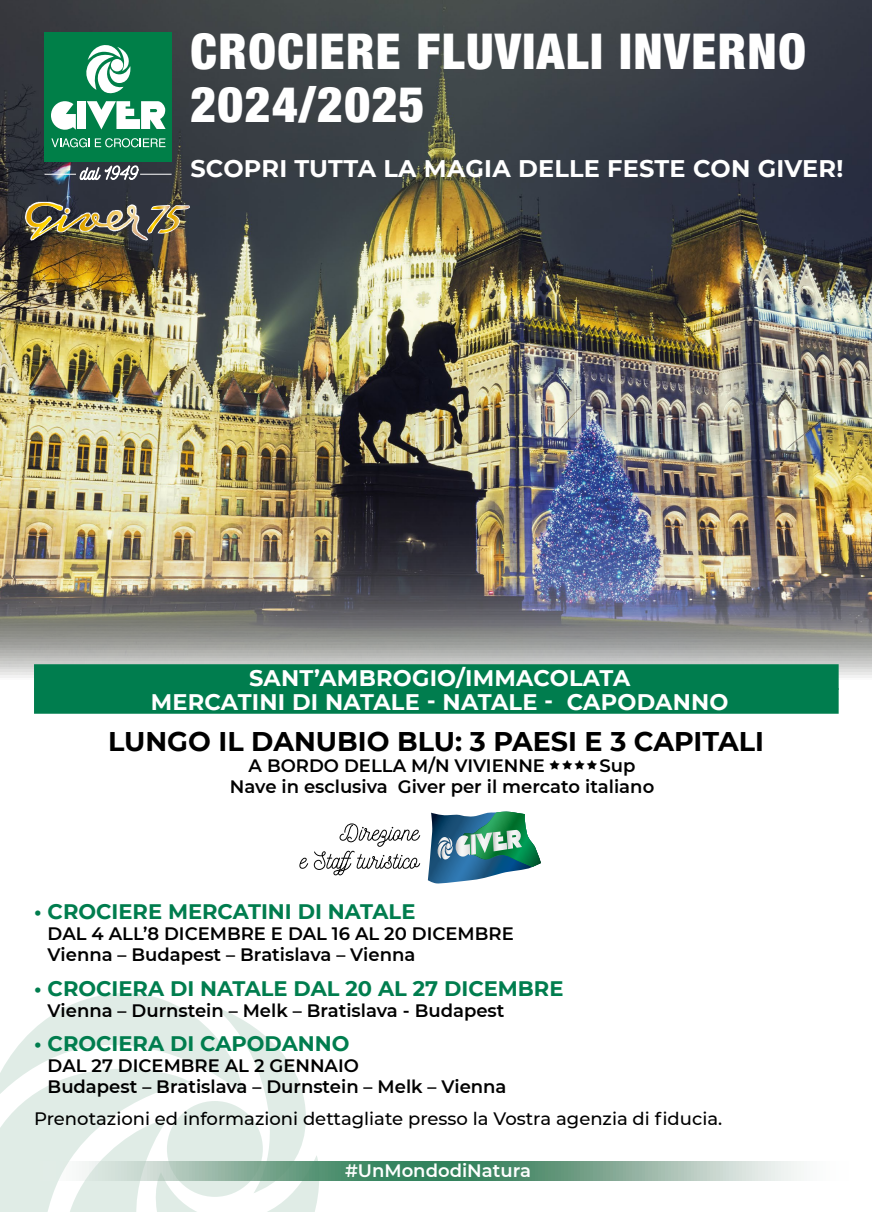
<style>
.page{position:relative;width:872px;height:1212px;background:#fff}
.page>*{position:absolute;margin:0;border:0;box-sizing:border-box;transform-origin:0 0}
.t1{font:900 condensed 49.5px/52.5px "Helvetica Neue LT Std";letter-spacing:.03em;color:#fff}
.t2{font:700 27px "Montserrat";color:#000}
.t3{font:700 24px "Montserrat";letter-spacing:.01em;color:#fff}
.t4{font:700 22.5px/24px "Montserrat";letter-spacing:.01em;color:#fff;text-align:center}
.t5{font:700 21px "Montserrat";color:#007d4e}
.t6{font:600 18px/21px "Montserrat";color:#000}
.t7{font:500 18px "Montserrat";color:#000}
.t8{font:600 18px "Montserrat";color:#fff}
</style>
<div class="page">
<svg style="left:0;top:993px;width:326px;height:219px"></svg>
<img style="left:0;top:0;width:872px;height:691px">
<div style="left:34px;top:664px;width:804px;height:26px;background:#007d4e"></div>
<div style="left:34px;top:688px;width:804px;height:26px;background:#007d4e"></div>
<img style="left:23px;top:197px;width:136px;height:50px">
<img style="left:26px;top:203px;width:165px;height:37px">
<div style="left:45px;top:32px;width:127px;height:129px;background:#007f48"></div>
<svg style="left:51px;top:101px;width:25px;height:29px"></svg>
<div style="left:78px;top:101px;width:8px;height:28px;background:#fff"></div>
<svg style="left:86px;top:45px;width:80px;height:84px"></svg>
<svg style="left:51px;top:138px;width:114px;height:9px"></svg>
<svg style="left:80px;top:165px;width:58px;height:15px"></svg>
<hr style="left:45px;top:174px;width:31px;height:1px;background:#fff">
<hr style="left:140px;top:174px;width:32px;height:1px;background:#fff">
<svg style="left:23px;top:1161px;width:778px;height:19px;background:#8eb5a1"></svg>
<svg style="left:428px;top:812px;width:113px;height:72px"></svg>
<svg style="left:299px;top:858px;width:9px;height:11px"></svg>
<svg style="left:314px;top:823px;width:106px;height:52px"></svg>
<h1 class="t1" style="left:190px;top:25px;width:617px">CROCIERE FLUVIALI INVERNO<br>2024/2025</h1>
<h3 class="t3" style="left:190px;top:152px;width:654px">SCOPRI TUTTA LA MAGIA DELLE FESTE CON GIVER!</h3>
<p class="t4" style="left:151px;top:664px;width:579px">SANT’AMBROGIO/IMMACOLATA<br>MERCATINI DI NATALE - NATALE - CAPODANNO</p>
<h2 class="t2" style="left:108px;top:722px;width:657px">LUNGO IL DANUBIO BLU: 3 PAESI E 3 CAPITALI</h2>
<p class="t6" style="left:248px;top:754px;width:298px">A BORDO DELLA M/N VIVIENNE</p>
<p class="t6" style="left:230px;top:754px;width:426px;text-indent:369px">Sup<br>Nave in esclusiva Giver per il mercato italiano</p>
<p class="t5" style="left:34px;top:897px;width:383px">• CROCIERE MERCATINI DI NATALE</p>
<p class="t6" style="left:48px;top:922px;width:467px">DAL 4 ALL’8 DICEMBRE E DAL 16 AL 20 DICEMBRE<br>Vienna – Budapest – Bratislava – Vienna</p>
<p class="t5" style="left:34px;top:973px;width:531px">• CROCIERA DI NATALE DAL 20 AL 27 DICEMBRE</p>
<p class="t6" style="left:48px;top:999px;width:458px">Vienna – Durnstein – Melk – Bratislava - Budapest</p>
<p class="t5" style="left:34px;top:1029px;width:317px">• CROCIERA DI CAPODANNO</p>
<p class="t6" style="left:48px;top:1054px;width:460px">DAL 27 DICEMBRE AL 2 GENNAIO<br>Budapest – Bratislava – Durnstein – Melk – Vienna</p>
<p class="t7" style="left:34px;top:1106px;width:689px">Prenotazioni ed informazioni dettagliate presso la Vostra agenzia di fiducia.</p>
<p class="t8" style="left:345px;top:1158px;width:187px">#UnMondodiNatura</p>
</div>
